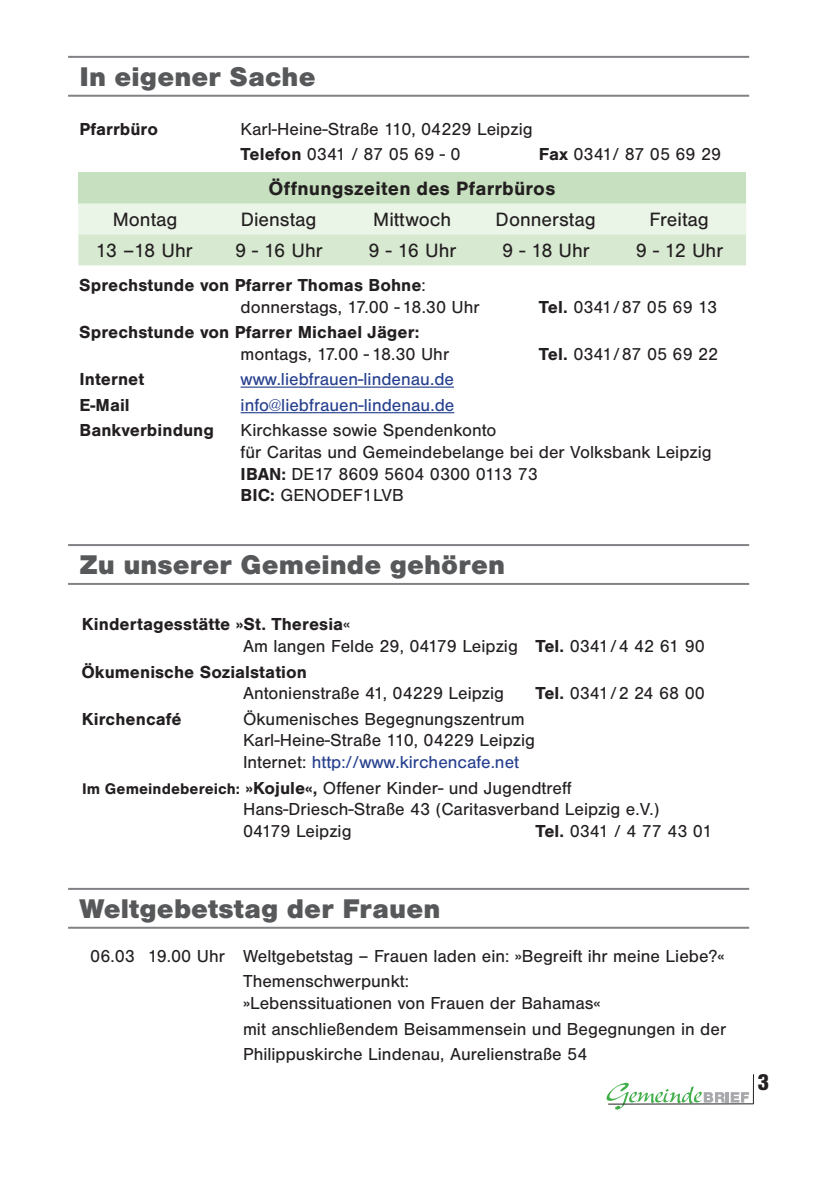
<style>
.page{position:relative;width:840px;height:1191px;background:#fff}
.page>*{position:absolute;margin:0;border:0;box-sizing:border-box;transform-origin:0 0}
.t1{font:28px "Sans CE Black";letter-spacing:.005em;color:#57585a}
.t2{font:24px "Sans Cd CE Black";color:#231f20}
.t3{font:20px "Sans CE Regular";color:#231f20}
.t4{font:20px "Sans CE Bold";letter-spacing:.01em;color:#231f20}
.t5{font:18px/21.6px "Sans CE Regular";color:#231f20}
.t6{font:18px "Sans CE Bold";color:#231f20}
.t7{font:18px "Sans CE Regular";color:#253f8e}
.s1{font-family:"Sans CE Bold"}
.s2{font-family:"Sans CE Regular"}
.s3{color:#253f8e}
.s4{font-family:"Sans CE Bold";font-size:16px}
</style>
<div class="page">
<hr style="left:68px;top:56px;width:680px;height:2px;background:#808285">
<hr style="left:68px;top:95px;width:680px;height:2px;background:#808285">
<hr style="left:68px;top:544px;width:680px;height:2px;background:#808285">
<hr style="left:68px;top:583px;width:680px;height:2px;background:#808285">
<hr style="left:68px;top:888px;width:680px;height:2px;background:#808285">
<hr style="left:68px;top:926px;width:680px;height:2px;background:#808285">
<svg style="left:606px;top:1082px;width:147px;height:27px"></svg>
<hr style="left:240px;top:386px;width:214px;height:2px;background:#253f8e">
<hr style="left:240px;top:412px;width:214px;height:1px;background:#253f8e">
<div style="left:78px;top:172px;width:667px;height:31px;background:#c7e0bf"></div>
<svg style="left:78px;top:203px;width:667px;height:62px;background:#e0eedc"></svg>
<h1 class="t1" style="left:79px;top:61px;width:237px">In eigener Sache</h1>
<p class="t6" style="left:79px;top:119px;width:80px">Pfarrbüro</p>
<p class="t5" style="left:240px;top:116px;width:293px;line-height:25.6px">Karl-Heine-Straße 110, 04229 Leipzig<br><span class="s1">Telefon</span> 0341 / 87 05 69 - 0</p>
<p class="t5" style="left:538px;top:144px;width:184px"><span class="s1">Fax</span> 0341/ 87 05 69 29</p>
<p class="t4" style="left:268px;top:177px;width:288px">Öffnungszeiten des Pfarrbüros</p>
<p class="t3" style="left:113px;top:209px;width:66px">Montag</p>
<p class="t3" style="left:240px;top:209px;width:77px">Dienstag</p>
<p class="t3" style="left:373px;top:209px;width:80px">Mittwoch</p>
<p class="t3" style="left:495px;top:209px;width:102px">Donnerstag</p>
<p class="t3" style="left:649px;top:209px;width:61px">Freitag</p>
<p class="t3" style="left:96px;top:240px;width:98px">13 –18 Uhr</p>
<p class="t3" style="left:235px;top:240px;width:89px">9 - 16 Uhr</p>
<p class="t3" style="left:368px;top:240px;width:89px">9 - 16 Uhr</p>
<p class="t3" style="left:502px;top:240px;width:89px">9 - 18 Uhr</p>
<p class="t3" style="left:635px;top:240px;width:89px">9 - 12 Uhr</p>
<p class="t6" style="left:79px;top:275px;width:348px">Sprechstunde von Pfarrer Thomas Bohne<span class="s2">:</span></p>
<p class="t5" style="left:240px;top:296px;width:240px">donnerstags, 17.00 - 18.30 Uhr</p>
<p class="t5" style="left:538px;top:296px;width:180px"><span class="s1">Tel.</span> 0341/87 05 69 13</p>
<p class="t6" style="left:79px;top:322px;width:341px">Sprechstunde von Pfarrer Michael Jäger:</p>
<p class="t5" style="left:240px;top:343px;width:210px">montags, 17.00 - 18.30 Uhr</p>
<p class="t5" style="left:538px;top:343px;width:181px"><span class="s1">Tel.</span> 0341/87 05 69 22</p>
<p class="t6" style="left:79px;top:369px;width:66px">Internet</p>
<p class="t7" style="left:240px;top:369px;width:215px">www.liebfrauen-lindenau.de</p>
<p class="t6" style="left:79px;top:395px;width:52px">E-Mail</p>
<p class="t7" style="left:240px;top:395px;width:215px">info@liebfrauen-lindenau.de</p>
<p class="t6" style="left:79px;top:420px;width:136px">Bankverbindung</p>
<p class="t5" style="left:240px;top:420px;width:472px">Kirchkasse sowie Spendenkonto<br>für Caritas und Gemeindebelange bei der Volksbank Leipzig <span class="s1">IBAN:</span> DE17 8609 5604 0300 0113 73<br><span class="s1">BIC:</span> GENODEF1LVB</p>
<h1 class="t1" style="left:79px;top:549px;width:427px">Zu unserer Gemeinde gehören</h1>
<p class="t6" style="left:82px;top:614px;width:270px">Kindertagesstätte »St. Theresia<span class="s2">«</span></p>
<p class="t5" style="left:243px;top:635px;width:463px">Am langen Felde 29, 04179 Leipzig <span class="s1">Tel.</span> 0341/4 42 61 90</p>
<p class="t6" style="left:81px;top:661px;width:227px">Ökumenische Sozialstation</p>
<p class="t5" style="left:243px;top:683px;width:262px">Antonienstraße 41, 04229 Leipzig</p>
<p class="t5" style="left:535px;top:683px;width:171px"><span class="s1">Tel.</span> 0341/2 24 68 00</p>
<p class="t6" style="left:82px;top:709px;width:101px">Kirchencafé</p>
<p class="t5" style="left:243px;top:708px;width:293px">Ökumenisches Begegnungszentrum<br>Karl-Heine-Straße 110, 04229 Leipzig<br>Internet: <span class="s3">http://www.kirchencafe.net</span></p>
<p class="t5" style="left:243px;top:777px;width:417px;text-indent:-161px"><span class="s4">Im Gemeindebereich:</span> <span class="s1">»Kojule«,</span> Offener Kinder- und Jugendtreff<br>Hans-Driesch-Straße 43 (Caritasverband Leipzig e.V.)<br>04179 Leipzig</p>
<p class="t5" style="left:535px;top:820px;width:178px"><span class="s1">Tel.</span> 0341 / 4 77 43 01</p>
<h1 class="t1" style="left:79px;top:893px;width:362px">Weltgebetstag der Frauen</h1>
<p class="t5" style="left:243px;top:943px;width:482px;line-height:25.6px;text-indent:-153px">06.03 19.00 Uhr Weltgebetstag – Frauen laden ein: »Begreift ihr meine Liebe?«<br>Themenschwerpunkt:</p>
<p class="t5" style="left:243px;top:990px;width:484px;line-height:25.6px">»Lebenssituationen von Frauen der Bahamas«<br>mit anschließendem Beisammensein und Begegnungen in der<br>Philippuskirche Lindenau, Aurelienstraße 54</p>
<h2 class="t2" style="left:757px;top:1068px;width:13px">3</h2>
</div>
